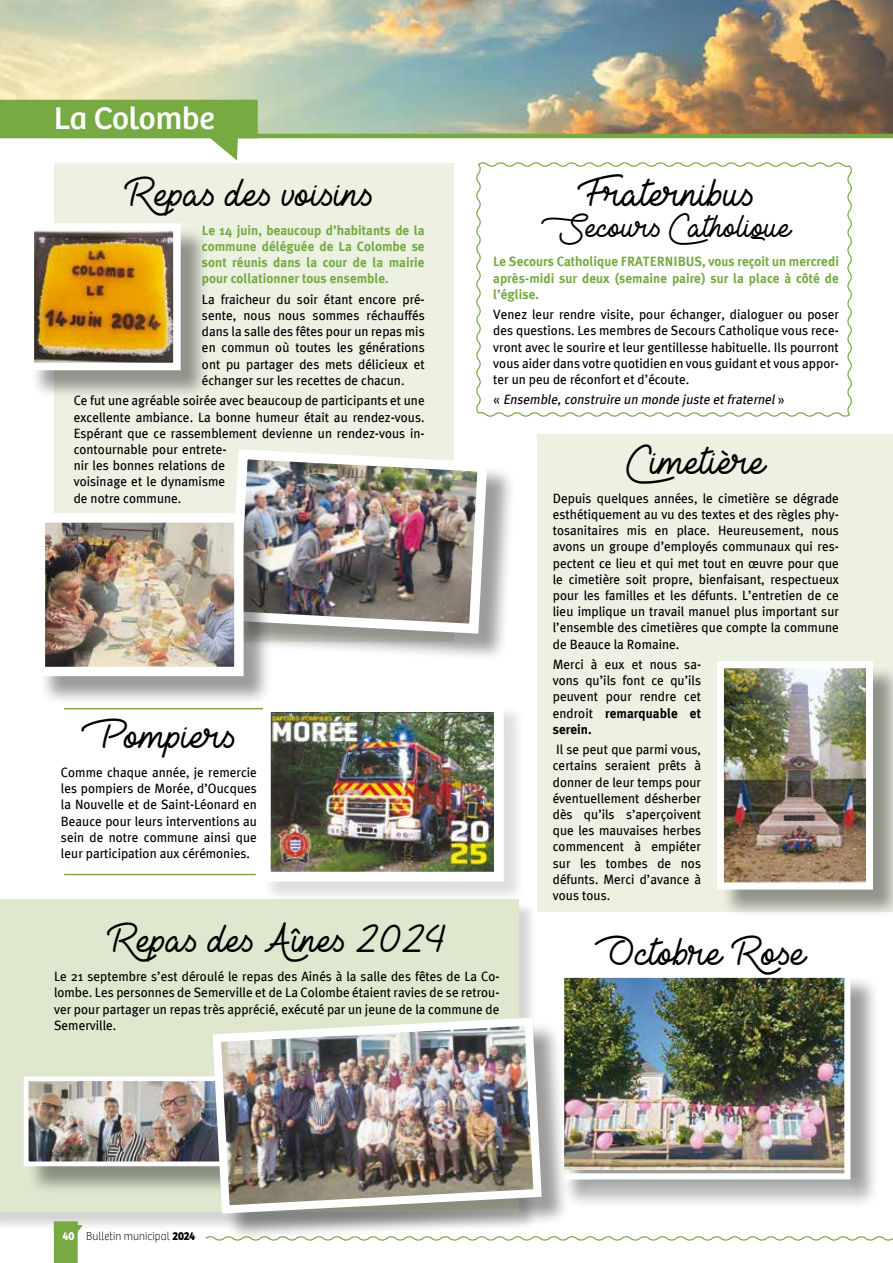
<style>
.page{position:relative;width:893px;height:1263px;background:#fff}
.page>*{position:absolute;margin:0;border:0;box-sizing:border-box;transform-origin:0 0}
.t1{font:39px "Lieto Me";color:#000}
.t2{font:32.4px "Bree";color:#fff}
.t3{font:31.5px "Lieto Me";color:#000}
.t4{font:13.5px/16.2px "Meta Plus";color:#000;text-align:justify}
.t5{font:700 13.5px/16.2px "Meta Plus";color:#77aa42;text-align:justify}
.t6{font:italic 13.5px "Meta Plus";color:#000}
.t7{font:100 12px "Bree";color:#000;scale:.93 1}
.s1{font-style:normal}
.s2{font-weight:700}
.s3{font-weight:700;color:#fff}
</style>
<div class="page">
<div style="left:0;top:902px;width:538px;height:329px;background:#000;opacity:.17"></div>
<div style="left:0;top:899px;width:519px;height:313px;background:#dfe8cf"></div>
<img style="left:0;top:0;width:893px;height:134px">
<svg style="left:0;top:100px;width:258px;height:61px"></svg>
<svg style="left:205px;top:1236px;width:688px;height:5px"></svg>
<hr style="left:235px;top:134px;width:658px;height:4px;background:#77aa42">
<svg style="left:54px;top:1221px;width:29px;height:42px"></svg>
<div style="left:54px;top:164px;width:400px;height:478px;background:#ecf1e2"></div>
<div style="left:537px;top:434px;width:356px;height:477px;background:#ecf1e2"></div>
<svg style="left:476px;top:162px;width:376px;height:255px"></svg>
<div style="left:562px;top:976px;width:317px;height:232px;background:#000;opacity:.39"></div>
<img style="left:565px;top:979px;width:278px;height:191px">
<div style="left:558px;top:972px;width:292px;height:207px;border:6px solid #fff"></div>
<div style="left:28px;top:1080px;width:230px;height:115px;background:#000;opacity:.39"></div>
<img style="left:30px;top:1082px;width:178px;height:78px">
<div style="left:24px;top:1076px;width:206px;height:90px;border:5px solid #fff"></div>
<div style="left:217px;top:1021px;width:353px;height:221px;background:#000;opacity:.39"></div>
<img style="left:208px;top:1013px;width:338px;height:205px">
<div style="left:30px;top:227px;width:180px;height:172px;background:#000;opacity:.39"></div>
<img style="left:36px;top:232px;width:136px;height:129px">
<div style="left:27px;top:223px;width:154px;height:147px;border:8px solid #fff"></div>
<div style="left:234px;top:453px;width:282px;height:209px;background:#000;opacity:.39"></div>
<img style="left:234px;top:449px;width:258px;height:190px">
<div style="left:40px;top:517px;width:232px;height:188px;background:#000;opacity:.39"></div>
<img style="left:46px;top:523px;width:188px;height:143px">
<div style="left:36px;top:513px;width:208px;height:163px;border:9px solid #fff"></div>
<div style="left:721px;top:665px;width:172px;height:253px;background:#000;opacity:.39"></div>
<img style="left:725px;top:669px;width:140px;height:212px">
<div style="left:717px;top:661px;width:156px;height:228px;border:7px solid #fff"></div>
<div style="left:264px;top:705px;width:261px;height:198px;background:#000;opacity:.13"></div>
<img style="left:272px;top:713px;width:221px;height:157px">
<div style="left:261px;top:702px;width:243px;height:179px;border:10px solid #fff"></div>
<hr style="left:64px;top:708px;width:199px;height:1px;background:#77aa42">
<hr style="left:64px;top:874px;width:192px;height:1px;background:#77aa42">
<h2 class="t2" style="left:54px;top:98px;width:162px">La Colombe</h2>
<h1 class="t1" style="left:125px;top:170px;width:253px">Repas des voisins</h1>
<p class="t5" style="left:202px;top:222px;width:224px">Le 14 juin, beaucoup d’habitants de la commune déléguée de La Colombe se sont réunis dans la cour de la mairie pour collationner tous ensemble.</p>
<p class="t4" style="left:202px;top:291px;width:224px">La fraicheur du soir étant encore pré&shy;sente, nous nous sommes réchauffés dans la salle des fêtes pour un repas mis en commun où toutes les générations ont pu partager des mets délicieux et échanger sur les recettes de chacun.</p>
<p class="t4" style="left:74px;top:392px;width:353px;text-align:left">Ce fut une agréable soirée avec beaucoup de participants et une excellente ambiance. La bonne humeur était au rendez-vous.<br>Espérant que ce rassemblement devienne un rendez-vous in&shy;contournable pour entrete-<br>nir les bonnes relations de<br>voisinage et le dynamisme<br>de notre commune.</p>
<h1 class="t1" style="left:81px;top:712px;width:157px">Pompiers</h1>
<p class="t4" style="left:61px;top:764px;width:198px">Comme chaque année, je remercie les pompiers de Morée, d’Oucques la Nouvelle et de Saint-Léonard en Beauce pour leurs interventions au sein de notre commune ainsi que leur participation aux cérémonies.</p>
<h1 class="t1" style="left:577px;top:170px;width:180px">Fraternibus</h1>
<h3 class="t3" style="left:541px;top:208px;width:251px">Secours Catholique</h3>
<p class="t5" style="left:493px;top:253px;width:347px">Le Secours Catholique FRATERNIBUS, vous reçoit un mercredi après-midi sur deux (semaine paire) sur la place à côté de l’église.</p>
<p class="t4" style="left:493px;top:306px;width:347px">Venez leur rendre visite, pour échanger, dialoguer ou poser des questions. Les membres de Secours Catholique vous rece&shy;vront avec le sourire et leur gentillesse habituelle. Ils pourront vous aider dans votre quotidien en vous guidant et vous appor&shy;ter un peu de réconfort et d’écoute.</p>
<p class="t6" style="left:493px;top:392px;width:293px"><span class="s1">«</span> Ensemble,construire un monde juste etfraternel <span class="s1">»</span></p>
<h1 class="t1" style="left:627px;top:437px;width:140px">Cimetière</h1>
<p class="t4" style="left:553px;top:490px;width:288px">Depuis quelques années, le cimetière se dégrade esthétiquement au vu des textes et des règles phy&shy;tosanitaires mis en place. Heureusement, nous avons un groupe d’employés communaux qui res&shy;pectent ce lieu et qui met tout en œuvre pour que le cimetière soit propre, bienfaisant, respectueux pour les familles et les défunts. L’entretien de ce lieu implique un travail manuel plus important sur l’ensemble des cimetières que compte la commune de Beauce la Romaine.</p>
<p class="t4" style="left:553px;top:656px;width:150px">Merci à eux et nous sa&shy;vons qu’ils font ce qu’ils peuvent pour rendre cet endroit <span class="s2">remarquable et serein.</span></p>
<p class="t4" style="left:553px;top:741px;width:150px">Il se peut que parmi vous, certains seraient prêts à donner de leur temps pour éventuellement désherber dès qu’ils s’aperçoivent que les mauvaises herbes commencent à empiéter sur les tombes de nos défunts. Merci d’avance à vous tous.</p>
<h1 class="t1" style="left:107px;top:916px;width:341px">Repas des Aînes 2024</h1>
<p class="t4" style="left:54px;top:968px;width:447px">Le 21 septembre s’est déroulé le repas des Ainés à la salle des fêtes de La Co&shy;lombe. Les personnes de Semerville et de La Colombe étaient ravies de se retrou&shy;ver pour partager un repas très apprécié, exécuté par un jeune de la commune de Semerville.</p>
<p class="t7" style="left:62px;top:1230px;width:144px"><span class="s3">40</span> Bulletin municipal <span class="s2">2024</span></p>
<h1 class="t1" style="left:595px;top:929px;width:212px">Octobre Rose</h1>
</div>
